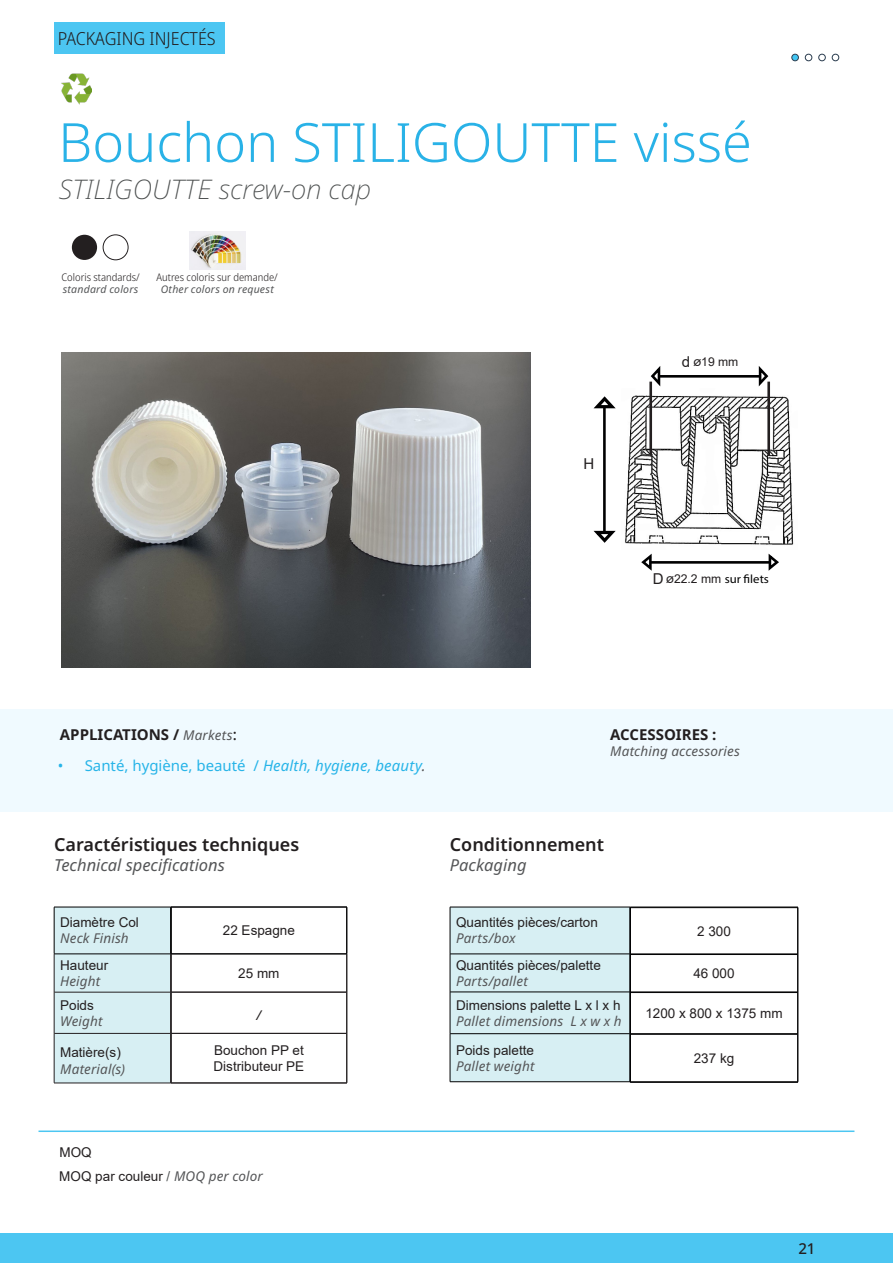
<style>
.page{position:relative;width:893px;height:1263px;background:#fff}
.page>*{position:absolute;margin:0;border:0;box-sizing:border-box;transform-origin:0 0}
.pdt_Pack_injectés{font:300 54px "Noto Sans";color:#29b2e7}
.t1{font:italic 200 27px "Noto Sans";color:#4c4f4f}
.t2{font:600 18px "Noto Sans Armenian";color:#231f20}
.t3{font:300 semi-condensed 18px "Noto Sans";color:#231f20}
.t4{font:italic 16.5px "Noto Sans";color:#545557}
.t5{font:15px "Noto Sans";color:#27b4e8}
.t6{font:700 15px "Noto Sans";color:#231f20}
.t7{font:15px "Arial";color:#231f20}
.t8{font:500 15px "Noto Sans";color:#231f20}
.texte_Fr_tableau{font:13.5px/24.5px "Arial";color:#231f20}
.t9{font:italic 13.5px "Noto Sans";letter-spacing:.01em;color:#545557}
.texte_Fr_tableau-2{font:italic 13.5px "Noto Sans";color:#231f20}
.textes_applications{font:12.15px "Arial";color:#231f20}
.textes_applications-2{font:12px "Myriad Pro";color:#000001;scale:1.06 1}
.t10{font:300 semi-condensed 10.5px "Noto Sans";color:#231f20}
.t11{font:italic 10.5px "Noto Sans";letter-spacing:.02em;color:#545557}
.s1{font-family:"Arial";font-size:12.15px;color:#231f20}
.s2{font-weight:400;font-style:italic;font-size:13.5px;color:#545557}
.s3{font-weight:500}
.s4{font-style:italic}
.s5{font-style:italic;color:#57585a}
.s6{color:#4c4f4f}
.s7{font-family:"Noto Sans";font-style:italic;color:#545557}
</style>
<div class="page">
<div style="left:0;top:1233px;width:893px;height:30px;background:#4cc6f2"></div>
<div style="left:0;top:709px;width:893px;height:103px;background:#f0faff"></div>
<div style="left:451px;top:908px;width:179px;height:173px;background:#d7eff3"></div>
<hr style="left:450px;top:954px;width:180px;height:1px;background:#000001">
<hr style="left:450px;top:992px;width:180px;height:1px;background:#000001">
<hr style="left:450px;top:1033px;width:180px;height:1px;background:#000001">
<hr style="left:450px;top:907px;width:180px;height:1px;background:#000001">
<hr style="left:450px;top:907px;width:1px;height:47px;background:#000001">
<hr style="left:450px;top:954px;width:1px;height:38px;background:#000001">
<hr style="left:450px;top:992px;width:1px;height:42px;background:#000001">
<hr style="left:450px;top:1034px;width:1px;height:47px;background:#000001">
<hr style="left:450px;top:1081px;width:180px;height:1px;background:#000001">
<div style="left:55px;top:908px;width:115px;height:175px;background:#d7eff3"></div>
<hr style="left:54px;top:954px;width:117px;height:1px;background:#000001">
<hr style="left:54px;top:992px;width:117px;height:1px;background:#231f20">
<hr style="left:54px;top:1033px;width:117px;height:1px;background:#231f20">
<hr style="left:54px;top:907px;width:117px;height:1px;background:#000001">
<hr style="left:54px;top:907px;width:1px;height:47px;background:#000001">
<hr style="left:170px;top:907px;width:1px;height:47px;background:#000001">
<hr style="left:54px;top:954px;width:1px;height:38px;background:#231f20">
<hr style="left:170px;top:954px;width:1px;height:38px;background:#231f20">
<hr style="left:54px;top:992px;width:1px;height:41px;background:#231f20">
<hr style="left:170px;top:992px;width:1px;height:41px;background:#231f20">
<hr style="left:54px;top:1033px;width:1px;height:50px;background:#231f20">
<hr style="left:170px;top:1033px;width:1px;height:50px;background:#231f20">
<hr style="left:54px;top:1083px;width:117px;height:1px;background:#231f20">
<div style="left:54px;top:22px;width:171px;height:31px;background:#4cc6f2"></div>
<img style="left:189px;top:232px;width:57px;height:37px">
<hr style="left:171px;top:954px;width:176px;height:1px;background:#000001">
<hr style="left:630px;top:1033px;width:168px;height:1px;background:#000001">
<hr style="left:630px;top:1081px;width:168px;height:1px;background:#000001">
<hr style="left:39px;top:1130px;width:815px;height:2px;background:#4cc6f2">
<div style="left:792px;top:54px;width:6px;height:7px;background:#42c6f3;border-radius:50%"></div>
<div style="left:792px;top:54px;width:7px;height:7px;border:1px solid #2c3e50;border-radius:50%"></div>
<div style="left:805px;top:54px;width:7px;height:7px;border:1px solid #2c3e50;border-radius:50%"></div>
<div style="left:818px;top:54px;width:7px;height:7px;border:1px solid #2c3e50;border-radius:50%"></div>
<div style="left:832px;top:54px;width:7px;height:7px;border:1px solid #2c3e50;border-radius:50%"></div>
<hr style="left:630px;top:954px;width:168px;height:1px;background:#000001">
<hr style="left:630px;top:992px;width:168px;height:1px;background:#000001">
<hr style="left:630px;top:1034px;width:168px;height:1px;background:#000001">
<hr style="left:630px;top:907px;width:168px;height:1px;background:#000001">
<hr style="left:630px;top:908px;width:1px;height:46px;background:#000001">
<hr style="left:797px;top:908px;width:1px;height:46px;background:#000001">
<hr style="left:630px;top:954px;width:1px;height:38px;background:#000001">
<hr style="left:797px;top:954px;width:1px;height:38px;background:#000001">
<hr style="left:630px;top:992px;width:1px;height:42px;background:#000001">
<hr style="left:797px;top:992px;width:1px;height:42px;background:#000001">
<hr style="left:630px;top:1034px;width:1px;height:48px;background:#000001">
<hr style="left:797px;top:1034px;width:1px;height:48px;background:#000001">
<hr style="left:630px;top:1082px;width:168px;height:1px;background:#000001">
<hr style="left:171px;top:953px;width:176px;height:1px;background:#000001">
<hr style="left:171px;top:992px;width:176px;height:1px;background:#231f20">
<hr style="left:171px;top:1033px;width:176px;height:1px;background:#231f20">
<hr style="left:171px;top:907px;width:176px;height:1px;background:#000001">
<hr style="left:171px;top:907px;width:1px;height:47px;background:#000001">
<hr style="left:346px;top:907px;width:1px;height:47px;background:#000001">
<hr style="left:171px;top:954px;width:1px;height:38px;background:#231f20">
<hr style="left:346px;top:954px;width:1px;height:38px;background:#231f20">
<hr style="left:171px;top:992px;width:1px;height:41px;background:#231f20">
<hr style="left:346px;top:992px;width:1px;height:41px;background:#231f20">
<hr style="left:171px;top:1033px;width:1px;height:50px;background:#231f20">
<hr style="left:346px;top:1033px;width:1px;height:50px;background:#231f20">
<hr style="left:171px;top:1083px;width:176px;height:1px;background:#231f20">
<img style="left:625px;top:390px;width:169px;height:155px">
<hr style="left:647px;top:561px;width:123px;height:3px;background:#000001">
<svg style="left:767px;top:553px;width:12px;height:18px"></svg>
<svg style="left:641px;top:553px;width:12px;height:18px"></svg>
<hr style="left:603px;top:403px;width:3px;height:129px;background:#000001">
<svg style="left:593px;top:529px;width:23px;height:14px"></svg>
<svg style="left:593px;top:396px;width:23px;height:14px"></svg>
<hr style="left:649px;top:382px;width:3px;height:74px;background:#231f20">
<hr style="left:767px;top:382px;width:3px;height:74px;background:#231f20">
<hr style="left:656px;top:375px;width:104px;height:3px;background:#000001">
<svg style="left:757px;top:366px;width:13px;height:24px"></svg>
<svg style="left:649px;top:366px;width:13px;height:24px"></svg>
<img style="left:62px;top:74px;width:30px;height:30px">
<div style="left:72px;top:235px;width:25px;height:25px;background:#231f20;border-radius:50%"></div>
<div style="left:103px;top:234px;width:25px;height:26px;border:1px solid #231f20;border-radius:50%"></div>
<img style="left:62px;top:353px;width:469px;height:315px">
<h3 class="t3" style="left:58px;top:26px;width:160px">PACKAGING INJECTÉS</h3>
<p class="pdt_Pack_injectés" style="left:58px;top:104px;width:695px">Bouchon STILIGOUTTE vissé</p>
<p class="t1" style="left:59px;top:170px;width:314px">STILIGOUTTE screw-on cap</p>
<p class="t10" style="left:62px;top:270px;width:80px">Coloris standards/</p>
<p class="t11" style="left:63px;top:282px;width:77px">standard colors</p>
<p class="t10" style="left:157px;top:270px;width:123px">Autres coloris sur demande/</p>
<p class="t11" style="left:161px;top:282px;width:115px">Other colors on request</p>
<p class="t7" style="left:583px;top:453px;width:12px">H</p>
<p class="t7" style="left:682px;top:351px;width:10px">d</p>
<p class="textes_applications" style="left:693px;top:354px;width:47px">Ø19 mm</p>
<p class="t7" style="left:653px;top:568px;width:12px">D</p>
<p class="textes_applications-2" style="left:666px;top:571px;width:98px"><span class="s1">Ø22.2 mm</span> sur filets</p>
<p class="t6" style="left:60px;top:723px;width:179px">APPLICATIONS / <span class="s2">Markets</span><span class="s3">:</span></p>
<p class="t6" style="left:610px;top:723px;width:108px">ACCESSOIRES :</p>
<p class="t9" style="left:610px;top:741px;width:131px">Matching accessories</p>
<p class="t5" style="left:58px;top:755px;width:369px">• Santé, hygiène, beauté / <span class="s4">Health, hygiene, beauty</span><span class="s5">.</span></p>
<h3 class="t2" style="left:54px;top:833px;width:247px">Caractéristiques techniques</h3>
<p class="t4" style="left:54px;top:853px;width:173px">Technical specifications</p>
<p class="texte_Fr_tableau" style="left:60px;top:910px;width:80px">Diamètre Col</p>
<p class="t9" style="left:60px;top:929px;width:70px">Neck Finish</p>
<p class="texte_Fr_tableau" style="left:60px;top:953px;width:50px">Hauteur</p>
<p class="t9" style="left:60px;top:971px;width:42px">Height</p>
<p class="texte_Fr_tableau" style="left:60px;top:992px;width:35px">Poids</p>
<p class="t9" style="left:60px;top:1011px;width:44px">Weight</p>
<p class="texte_Fr_tableau" style="left:60px;top:1040px;width:62px">Matière(s)</p>
<p class="t9" style="left:60px;top:1059px;width:66px">Material(s)</p>
<p class="texte_Fr_tableau" style="left:223px;top:918px;width:74px">22 Espagne</p>
<p class="texte_Fr_tableau" style="left:238px;top:961px;width:43px">25 mm</p>
<p class="texte_Fr_tableau-2" style="left:257px;top:1005px;width:6px">/</p>
<p class="texte_Fr_tableau" style="left:214px;top:1038px;width:91px">Bouchon PP et</p>
<p class="texte_Fr_tableau" style="left:214px;top:1054px;width:92px">Distributeur PE</p>
<h3 class="t2" style="left:450px;top:833px;width:156px">Conditionnement</h3>
<p class="t4" style="left:450px;top:853px;width:78px">Packaging</p>
<p class="texte_Fr_tableau" style="left:456px;top:910px;width:143px">Quantités pièces/carton</p>
<p class="t9" style="left:456px;top:929px;width:61px">Parts/box</p>
<p class="texte_Fr_tableau" style="left:456px;top:953px;width:146px">Quantités pièces/palette</p>
<p class="t9" style="left:456px;top:971px;width:73px">Parts/pallet</p>
<p class="texte_Fr_tableau" style="left:456px;top:992px;width:166px">Dimensions palette L x l x h</p>
<p class="t9" style="left:456px;top:1011px;width:167px">Pallet dimensions L x w x h</p>
<p class="texte_Fr_tableau" style="left:456px;top:1037px;width:80px">Poids palette</p>
<p class="t9" style="left:456px;top:1056px;width:80px">Pallet weight</p>
<p class="texte_Fr_tableau" style="left:697px;top:919px;width:35px">2 300</p>
<p class="texte_Fr_tableau" style="left:693px;top:961px;width:43px">46 000</p>
<p class="texte_Fr_tableau" style="left:645px;top:1001px;width:139px">1200 x 800 x 1375 mm</p>
<p class="texte_Fr_tableau" style="left:694px;top:1046px;width:42px">237 kg</p>
<p class="texte_Fr_tableau" style="left:59px;top:1139px;width:205px">MOQ<br>MOQ par couleur <span class="s6">/</span> <span class="s7">MOQ per color</span></p>
<p class="t8" style="left:798px;top:1237px;width:18px">21</p>
</div>
